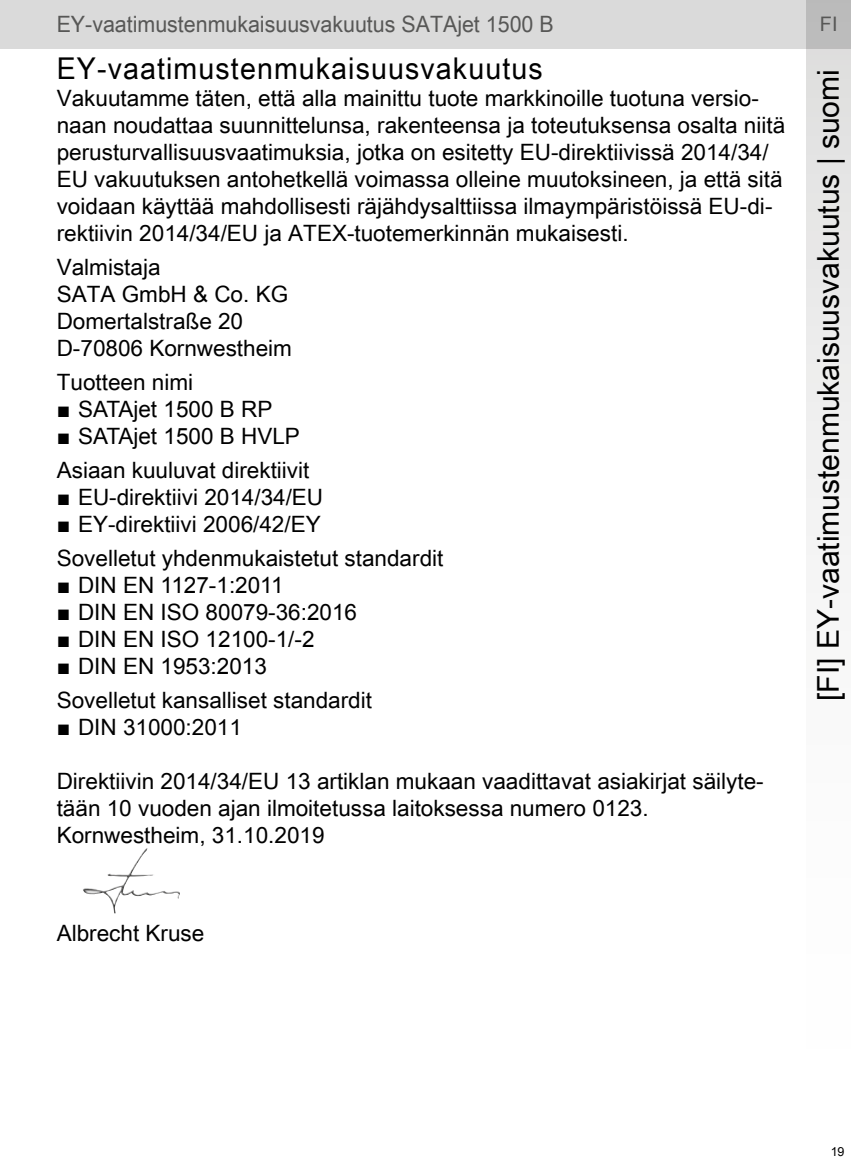
<style>
.page{position:relative;width:851px;height:1170px;background:#fff}
.page>*{position:absolute;margin:0;border:0;box-sizing:border-box;transform-origin:0 0}
.t1{font:30px "Arial Unicode MS";color:#000}
.t2{font:30px "Arial Unicode MS";letter-spacing:.04em;color:#000;scale:.95 1}
.t3{font:22.5px/27px "Arial Unicode MS";color:#000}
.t4{font:22.5px "Arial";color:#000}
.t5{font:22.5px "Arial Unicode MS";color:#575756;scale:.95 1}
.t6{font:20px "Arial Unicode MS";color:#575756}
.t7{font:12.5px "Arial";color:#000}
.s1{font-family:"Arial"}
</style>
<div class="page">
<div style="left:0;top:0;width:850px;height:49px;background:#dadada"></div>
<svg style="left:806px;top:0;width:44px;height:555px"></svg>
<img style="left:83px;top:848px;width:97px;height:65px">
<p class="t5" style="left:57px;top:8px;width:524px">EY-vaatimustenmukaisuusvakuutus SATAjet 1500 B</p>
<p class="t6" style="left:819px;top:10px;width:19px">FI</p>
<h1 class="t2" style="left:57px;top:46px;width:513px">EY-vaatimustenmukaisuusvakuutus</h1>
<p class="t3" style="left:57px;top:84px;width:729px">Vakuutamme täten, että alla mainittu tuote markkinoille tuotuna versio&shy;naan noudattaa suunnittelunsa, rakenteensa ja toteutuksensa osalta niitä perusturvallisuusvaatimuksia, jotka on esitetty EU-direktiivissä 2014/34/ EU vakuutuksen antohetkellä voimassa olleine muutoksineen, ja että sitä voidaan käyttää mahdollisesti räjähdysalttiissa ilmaympäristöissä EU-di&shy;rektiivin 2014/34/EU ja ATEX-tuotemerkinnän mukaisesti.</p>
<p class="t3" style="left:57px;top:253px;width:237px">Valmistaja<br>SATA GmbH &amp; Co. KG<br>Domertalstraße 20<br>D-70806 Kornwestheim</p>
<p class="t3" style="left:57px;top:368px;width:138px">Tuotteen nimi</p>
<p class="t4" style="left:57px;top:394px;width:217px">■ SATAjet 1500 B RP</p>
<p class="t4" style="left:57px;top:421px;width:245px">■ SATAjet 1500 B HVLP</p>
<p class="t3" style="left:57px;top:456px;width:254px">Asiaan kuuluvat direktiivit</p>
<p class="t3" style="left:57px;top:483px;width:268px"><span class="s1">■</span> EU-direktiivi 2014/34/EU</p>
<p class="t3" style="left:57px;top:506px;width:388px;line-height:34px"><span class="s1">■</span> EY-direktiivi 2006/42/EY<br>Sovelletut yhdenmukaistetut standardit</p>
<p class="t4" style="left:57px;top:570px;width:228px">■ DIN EN 1127-1:2011</p>
<p class="t4" style="left:57px;top:597px;width:302px">■ DIN EN ISO 80079-36:2016</p>
<p class="t4" style="left:57px;top:624px;width:259px">■ DIN EN ISO 12100-1/-2</p>
<p class="t4" style="left:57px;top:651px;width:212px">■ DIN EN 1953:2013</p>
<p class="t3" style="left:57px;top:686px;width:317px">Sovelletut kansalliset standardit</p>
<p class="t3" style="left:57px;top:713px;width:187px"><span class="s1">■</span> DIN 31000:2011</p>
<p class="t3" style="left:57px;top:767px;width:708px">Direktiivin 2014/34/EU 13 artiklan mukaan vaadittavat asiakirjat säilyte&shy;tään 10 vuoden ajan ilmoitetussa laitoksessa numero 0123.<br>Kornwestheim, 31.10.2019</p>
<h1 class="t1" style="left:806px;top:700px;width:633px;rotate:-90deg">[FI] EY-vaatimustenmukaisuusvakuutus | suomi</h1>
<p class="t3" style="left:57px;top:918px;width:149px">Albrecht Kruse</p>
<p class="t7" style="left:830px;top:1143px;width:15px">19</p>
</div>
